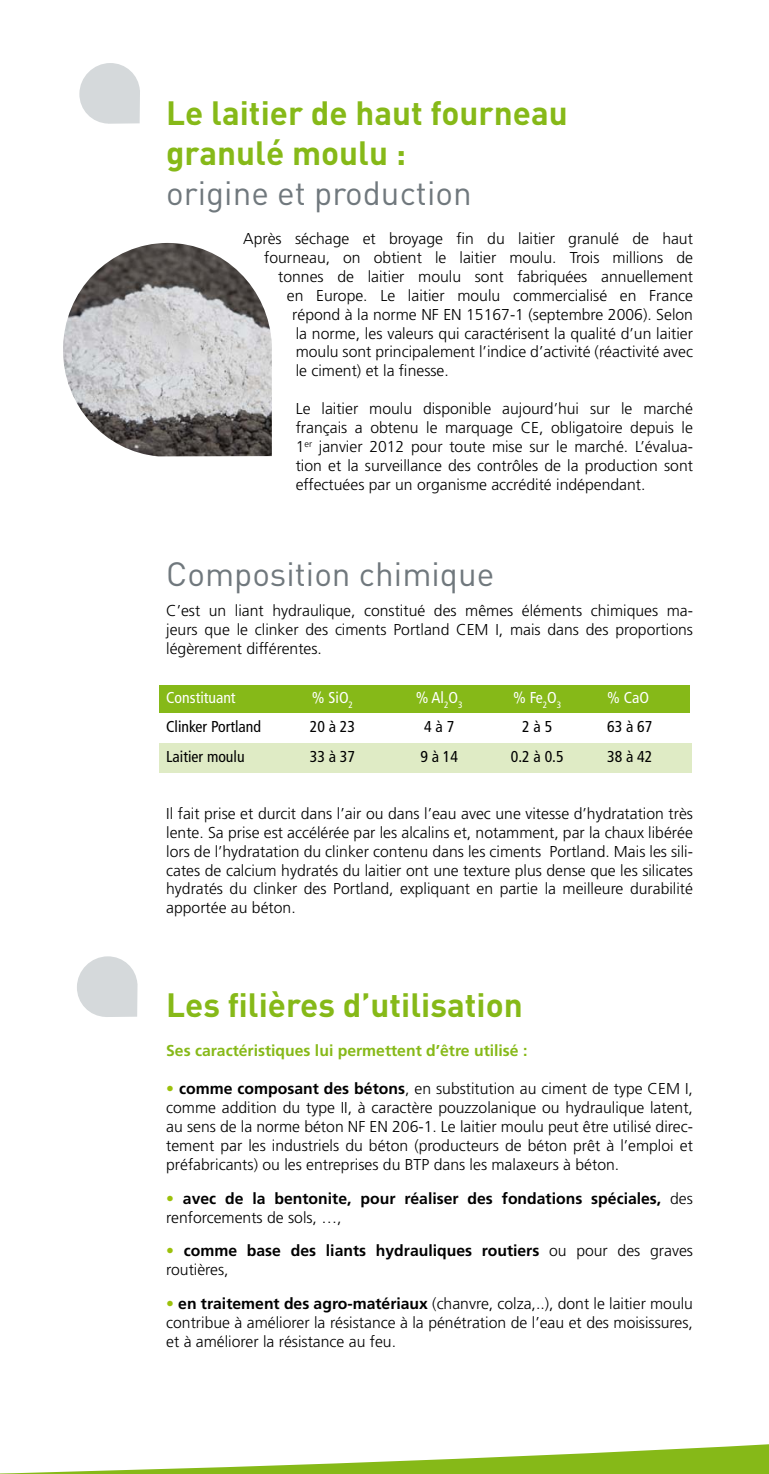
<style>
.page{position:relative;width:769px;height:1474px;background:#fff}
.page>*{position:absolute;margin:0;border:0;box-sizing:border-box;transform-origin:0 0}
.t1{font:700 33.25px/39.9px "DIN";color:#86b918}
.t2{font:33.25px "DIN";color:#70787d}
.t3{font:300 15.75px/18.9px "Frutiger";color:#000;text-align:justify}
.t4{font:700 15.75px/18.9px "Frutiger";color:#000}
.t5{font:condensed 15.75px "Frutiger";color:#000}
.t6{font:700 15.75px "Frutiger";color:#86b918}
.t7{font:condensed 15.75px "Frutiger";color:#fff}
.s1{color:#9cc10c}
.s2{font-weight:700}
.s3{font-weight:300;color:#9cc10c}
.s4{font-weight:300}
</style>
<div class="page">
<div style="left:160px;top:684px;width:530px;height:28px;background:#86b918"></div>
<div style="left:160px;top:743px;width:532px;height:29px;background:#dfebc5"></div>
<svg style="left:23px;top:1444px;width:746px;height:29px"></svg>
<svg style="left:79px;top:63px;width:61px;height:61px"></svg>
<svg style="left:77px;top:956px;width:61px;height:61px"></svg>
<img style="left:63px;top:243px;width:209px;height:213px">
<h1 class="t1" style="left:166px;top:92px;width:403px">Le laitier de haut fourneau granulé moulu :</h1>
<h1 class="t2" style="left:166px;top:172px;width:307px">origine et production</h1>
<p class="t3" style="left:243px;top:229px;width:451px">Après séchage et broyage fin du laitier granulé de haut</p>
<p class="t3" style="left:264px;top:248px;width:430px">fourneau, on obtient le laitier moulu. Trois millions de</p>
<p class="t3" style="left:278px;top:267px;width:416px">tonnes de laitier moulu sont fabriquées annuellement</p>
<p class="t3" style="left:287px;top:286px;width:408px">en Europe. Le laitier moulu commercialisé en France</p>
<p class="t3" style="left:292px;top:305px;width:402px">répond à la norme NF EN 15167-1 (septembre 2006). Selon</p>
<p class="t3" style="left:296px;top:323px;width:399px">la norme, les valeurs qui caractérisent la qualité d’un laitier</p>
<p class="t3" style="left:296px;top:342px;width:399px">moulu sont principalement l’indice d’activité (réactivité avec</p>
<p class="t3" style="left:296px;top:361px;width:155px">le ciment) et la finesse.</p>
<p class="t3" style="left:296px;top:399px;width:399px">Le laitier moulu disponible aujourd’hui sur le marché français a obtenu le marquage CE, obligatoire depuis le 1<sup>er</sup> janvier 2012 pour toute mise sur le marché. L’évalua&shy;tion et la surveillance des contrôles de la production sont effectuées par un organisme accrédité indépendant.</p>
<h1 class="t2" style="left:166px;top:553px;width:330px">Composition chimique</h1>
<p class="t3" style="left:166px;top:601px;width:528px">C’est un liant hydraulique, constitué des mêmes éléments chimiques ma&shy;jeurs que le clinker des ciments Portland CEM I, mais dans des proportions légèrement différentes.</p>
<p class="t7" style="left:166px;top:688px;width:71px">Constituant</p>
<p class="t7" style="left:312px;top:688px;width:43px">% SiO<sub>2</sub></p>
<p class="t7" style="left:416px;top:688px;width:48px">% Al<sub>2</sub>O<sub>3</sub></p>
<p class="t7" style="left:513px;top:688px;width:50px">% Fe<sub>2</sub>O<sub>3</sub></p>
<p class="t7" style="left:607px;top:688px;width:43px">% CaO</p>
<p class="t5" style="left:166px;top:717px;width:96px">Clinker Portland</p>
<p class="t5" style="left:310px;top:717px;width:47px">20 à 23</p>
<p class="t5" style="left:424px;top:717px;width:31px">4 à 7</p>
<p class="t5" style="left:522px;top:717px;width:31px">2 à 5</p>
<p class="t5" style="left:607px;top:717px;width:47px">63 à 67</p>
<p class="t5" style="left:166px;top:747px;width:80px">Laitier moulu</p>
<p class="t5" style="left:310px;top:747px;width:47px">33 à 37</p>
<p class="t5" style="left:420px;top:747px;width:39px">9 à 14</p>
<p class="t5" style="left:511px;top:747px;width:54px">0.2 à 0.5</p>
<p class="t5" style="left:607px;top:747px;width:47px">38 à 42</p>
<p class="t3" style="left:166px;top:804px;width:528px">Il fait prise et durcit dans l’air ou dans l’eau avec une vitesse d’hydratation très lente. Sa prise est accélérée par les alcalins et, notamment, par la chaux libérée lors de l’hydratation du clinker contenu dans les ciments Portland. Mais les sili&shy;cates de calcium hydratés du laitier ont une texture plus dense que les silicates hydratés du clinker des Portland, expliquant en partie la meilleure durabilité apportée au béton.</p>
<h1 class="t1" style="left:166px;top:983px;width:358px">Les filières d’utilisation</h1>
<p class="t6" style="left:166px;top:1040px;width:363px">Ses caractéristiques lui permettent d’être utilisé :</p>
<p class="t3" style="left:166px;top:1079px;width:528px"><span class="s1">•</span> <span class="s2">comme composant des bétons</span>, en substitution au ciment de type CEM I, comme addition du type II, à caractère pouzzolanique ou hydraulique latent, au sens de la norme béton NF EN 206-1. Le laitier moulu peut être utilisé direc&shy;tement par les industriels du béton (producteurs de béton prêt à l’emploi et préfabricants) ou les entreprises du BTP dans les malaxeurs à béton.</p>
<p class="t4" style="left:166px;top:1188px;width:528px"><span class="s3">•</span> avec de la bentonite, pour réaliser des fondations spéciales, <span class="s4">des renforcements de sols, …,</span></p>
<p class="t4" style="left:166px;top:1241px;width:528px"><span class="s3">•</span> comme base des liants hydrauliques routiers <span class="s4">ou pour des graves routières,</span></p>
<p class="t3" style="left:166px;top:1294px;width:528px"><span class="s1">•</span> <span class="s2">en traitement des agro-matériaux</span> (chanvre, colza,..), dont le laitier moulu contribue à améliorer la résistance à la pénétration de l’eau et des moisissures, et à améliorer la résistance au feu.</p>
</div>
